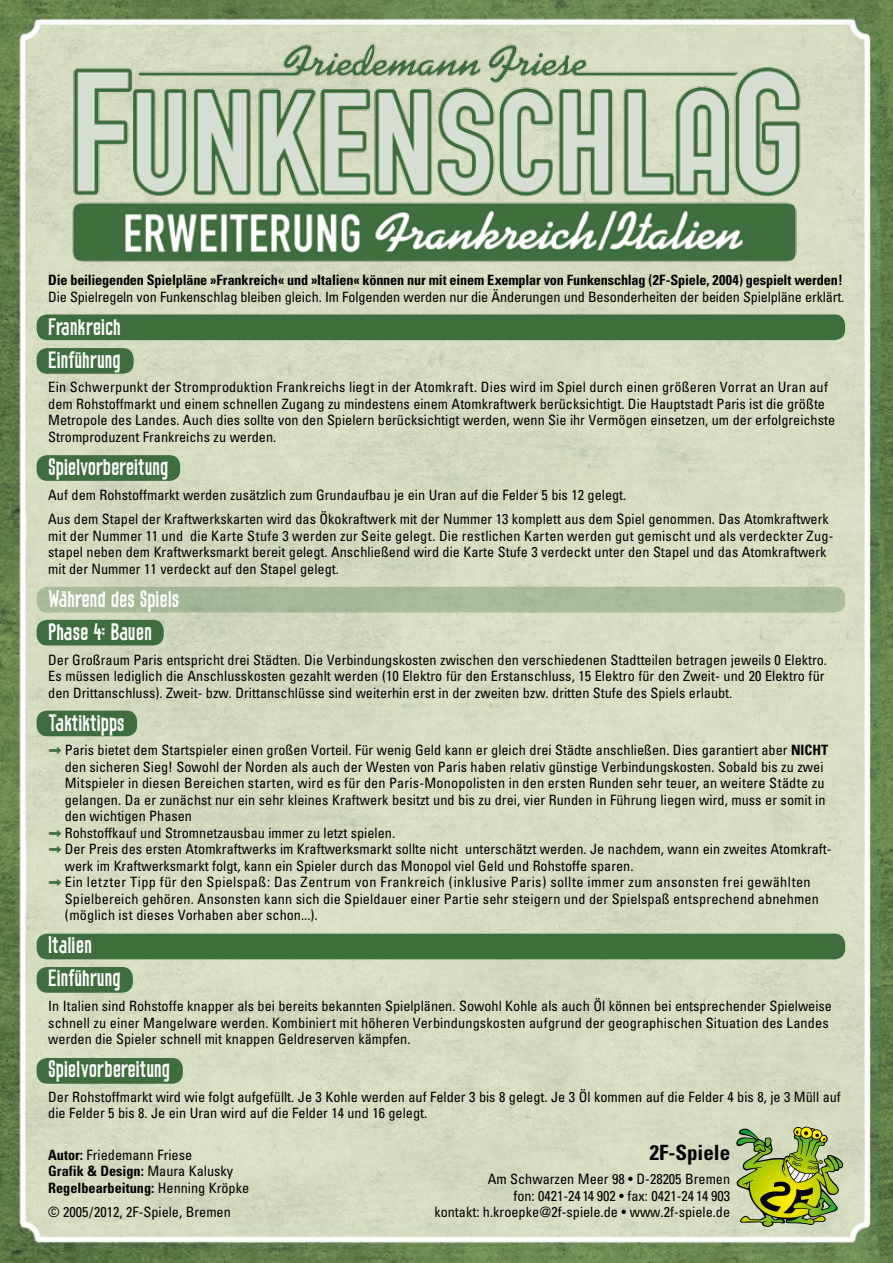
<style>
.page{position:relative;width:893px;height:1263px;background:#fff}
.page>*{position:absolute;margin:0;border:0;box-sizing:border-box;transform-origin:0 0}
.t1{font:21px/33px "Waldmeister";color:#fff}
.t2{font:700 condensed 21px "Univers";color:#000}
.t3{font:condensed 14.25px/16.5px "Univers";color:#000}
.t4{font:700 condensed 14.25px "Univers";letter-spacing:-.015em;color:#000}
.t5{font:condensed 14.25px "Univers";letter-spacing:.025em;color:#000}
.s1{font-family:"Ruskka innen";font-stretch:normal;font-size:18px;color:#3e6e3d}
.s2{font-weight:700}
</style>
<div class="page">
<img style="left:0;top:0;width:893px;height:1263px">
<img style="left:69px;top:39px;width:735px;height:225px">
<div style="left:37px;top:314px;width:808px;height:26px;background:#3e6e3d;border-radius:11px"></div>
<div style="left:37px;top:934px;width:808px;height:25px;background:#3e6e3d;border-radius:11px"></div>
<div style="left:37px;top:587px;width:808px;height:25px;background:#a8bb98;border-radius:11px"></div>
<div style="left:37px;top:348px;width:97px;height:26px;background:#3e6e3d;border-radius:11px"></div>
<div style="left:37px;top:967px;width:96px;height:26px;background:#3e6e3d;border-radius:11px"></div>
<div style="left:37px;top:1058px;width:146px;height:26px;background:#3e6e3d;border-radius:11px"></div>
<div style="left:37px;top:455px;width:143px;height:26px;background:#3e6e3d;border-radius:11px"></div>
<div style="left:37px;top:620px;width:127px;height:25px;background:#3e6e3d;border-radius:11px"></div>
<div style="left:37px;top:710px;width:100px;height:26px;background:#3e6e3d;border-radius:11px"></div>
<img style="left:735px;top:1127px;width:108px;height:100px">
<p class="t4" style="left:48px;top:271px;width:796px">Die beiliegenden Spielpläne »Frankreich« und »Italien« können nur mit einem Exemplar von Funkenschlag (2F-Spiele, 2004) gespielt werden!</p>
<p class="t3" style="left:48px;top:288px;width:798px">Die Spielregeln von Funkenschlag bleiben gleich. Im Folgenden werden nur die Änderungen und Besonderheiten der beiden Spielpläne erklärt.</p>
<h1 class="t1" style="left:48px;top:309px;width:74px">Frankreich<br>Einführung</h1>
<p class="t3" style="left:48px;top:379px;width:788px">Ein Schwerpunkt der Stromproduktion Frankreichs liegt in der Atomkraft. Dies wird im Spiel durch einen größeren Vorrat an Uran auf dem Rohstoffmarkt und einem schnellen Zugang zu mindestens einem Atomkraftwerk berücksichtigt. Die Hauptstadt Paris ist die größte Metropole des Landes. Auch dies sollte von den Spielern berücksichtigt werden, wenn Sie ihr Vermögen einsetzen, um der erfolgreichste Stromproduzent Frankreichs zu werden.</p>
<h1 class="t1" style="left:48px;top:450px;width:121px">Spielvorbereitung</h1>
<p class="t3" style="left:48px;top:482px;width:782px;line-height:24.8px">Auf dem Rohstoffmarkt werden zusätzlich zum Grundaufbau je ein Uran auf die Felder 5 bis 12 gelegt.<br>Aus dem Stapel der Kraftwerkskarten wird das Ökokraftwerk mit der Nummer 13 komplett aus dem Spiel genommen. Das Atomkraftwerk</p>
<p class="t3" style="left:48px;top:527px;width:787px">mit der Nummer 11 und die Karte Stufe 3 werden zur Seite gelegt. Die restlichen Karten werden gut gemischt und als verdeckter Zug&shy;stapel neben dem Kraftwerksmarkt bereit gelegt. Anschließend wird die Karte Stufe 3 verdeckt unter den Stapel und das Atomkraftwerk mit der Nummer 11 verdeckt auf den Stapel gelegt.</p>
<h1 class="t1" style="left:48px;top:582px;width:132px">Während des Spiels<br>Phase 4: Bauen</h1>
<p class="t3" style="left:48px;top:651px;width:780px">Der Großraum Paris entspricht drei Städten. Die Verbindungskosten zwischen den verschiedenen Stadtteilen betragen jeweils 0 Elektro.<br>Es müssen lediglich die Anschlusskosten gezahlt werden (10 Elektro für den Erstanschluss, 15 Elektro für den Zweit- und 20 Elektro für den Drittanschluss). Zweit- bzw. Drittanschlüsse sind weiterhin erst in der zweiten bzw. dritten Stufe des Spiels erlaubt.</p>
<h1 class="t1" style="left:48px;top:705px;width:78px">Taktiktipps</h1>
<p class="t3" style="left:48px;top:742px;width:781px"><span class="s1">&gt;</span> Paris bietet dem Startspieler einen großen Vorteil. Für wenig Geld kann er gleich drei Städte anschließen. Dies garantiert aber <span class="s2">NICHT</span></p>
<p class="t3" style="left:65px;top:758px;width:760px">den sicheren Sieg! Sowohl der Norden als auch der Westen von Paris haben relativ günstige Verbindungskosten. Sobald bis zu zwei</p>
<p class="t3" style="left:65px;top:775px;width:761px">Mitspieler in diesen Bereichen starten, wird es für den Paris-Monopolisten in den ersten Runden sehr teuer, an weitere Städte zu</p>
<p class="t3" style="left:65px;top:791px;width:762px">gelangen. Da er zunächst nur ein sehr kleines Kraftwerk besitzt und bis zu drei, vier Runden in Führung liegen wird, muss er somit in</p>
<p class="t3" style="left:65px;top:808px;width:129px">den wichtigen Phasen</p>
<p class="t3" style="left:48px;top:824px;width:348px"><span class="s1">&gt;</span> Rohstoffkauf und Stromnetzausbau immer zu letzt spielen.</p>
<p class="t3" style="left:48px;top:841px;width:785px"><span class="s1">&gt;</span> Der Preis des ersten Atomkraftwerks im Kraftwerksmarkt sollte nicht unterschätzt werden. Je nachdem, wann ein zweites Atomkraft-</p>
<p class="t3" style="left:65px;top:857px;width:570px">werk im Kraftwerksmarkt folgt, kann ein Spieler durch das Monopol viel Geld und Rohstoffe sparen.</p>
<p class="t5" style="left:48px;top:873px;width:764px"><span class="s1">&gt;</span> Ein letzter Tipp für den Spielspaß: Das Zentrum von Frankreich (inklusive Paris) sollte immer zum ansonsten frei gewählten</p>
<p class="t3" style="left:65px;top:890px;width:756px">Spielbereich gehören. Ansonsten kann sich die Spieldauer einer Partie sehr steigern und der Spielspaß entsprechend abnehmen</p>
<p class="t3" style="left:65px;top:907px;width:254px">(möglich ist dieses Vorhaben aber schon...).</p>
<h1 class="t1" style="left:48px;top:928px;width:74px">Italien<br>Einführung</h1>
<p class="t3" style="left:48px;top:997px;width:785px">In Italien sind Rohstoffe knapper als bei bereits bekannten Spielplänen. Sowohl Kohle als auch Öl können bei entsprechender Spielweise schnell zu einer Mangelware werden. Kombiniert mit höheren Verbindungskosten aufgrund der geographischen Situation des Landes werden die Spieler schnell mit knappen Geldreserven kämpfen.</p>
<h1 class="t1" style="left:48px;top:1052px;width:123px">Spielvorbereitung</h1>
<p class="t3" style="left:48px;top:1088px;width:794px">Der Rohstoffmarkt wird wie folgt aufgefüllt. Je 3 Kohle werden auf Felder 3 bis 8 gelegt. Je 3 Öl kommen auf die Felder 4 bis 8, je 3 Müll auf die Felder 5 bis 8. Je ein Uran wird auf die Felder 14 und 16 gelegt.</p>
<p class="t3" style="left:48px;top:1146px;width:202px"><span class="s2">Autor:</span> Friedemann Friese<br><span class="s2">Grafik &amp; Design:</span> Maura Kalusky<br><span class="s2">Regelbearbeitung:</span> Henning Kröpke</p>
<p class="t3" style="left:48px;top:1204px;width:184px">© 2005/2012, 2F-Spiele, Bremen</p>
<h1 class="t2" style="left:650px;top:1139px;width:82px">2F-Spiele</h1>
<p class="t3" style="left:434px;top:1171px;width:297px;text-align:right">Am Schwarzen Meer 98 • D-28205 Bremen<br>fon: 0421-2414 902 • fax: 0421-24 14 903<br>kontakt: h.kroepke@2f-spiele.de • www.2f-spiele.de</p>
</div>
